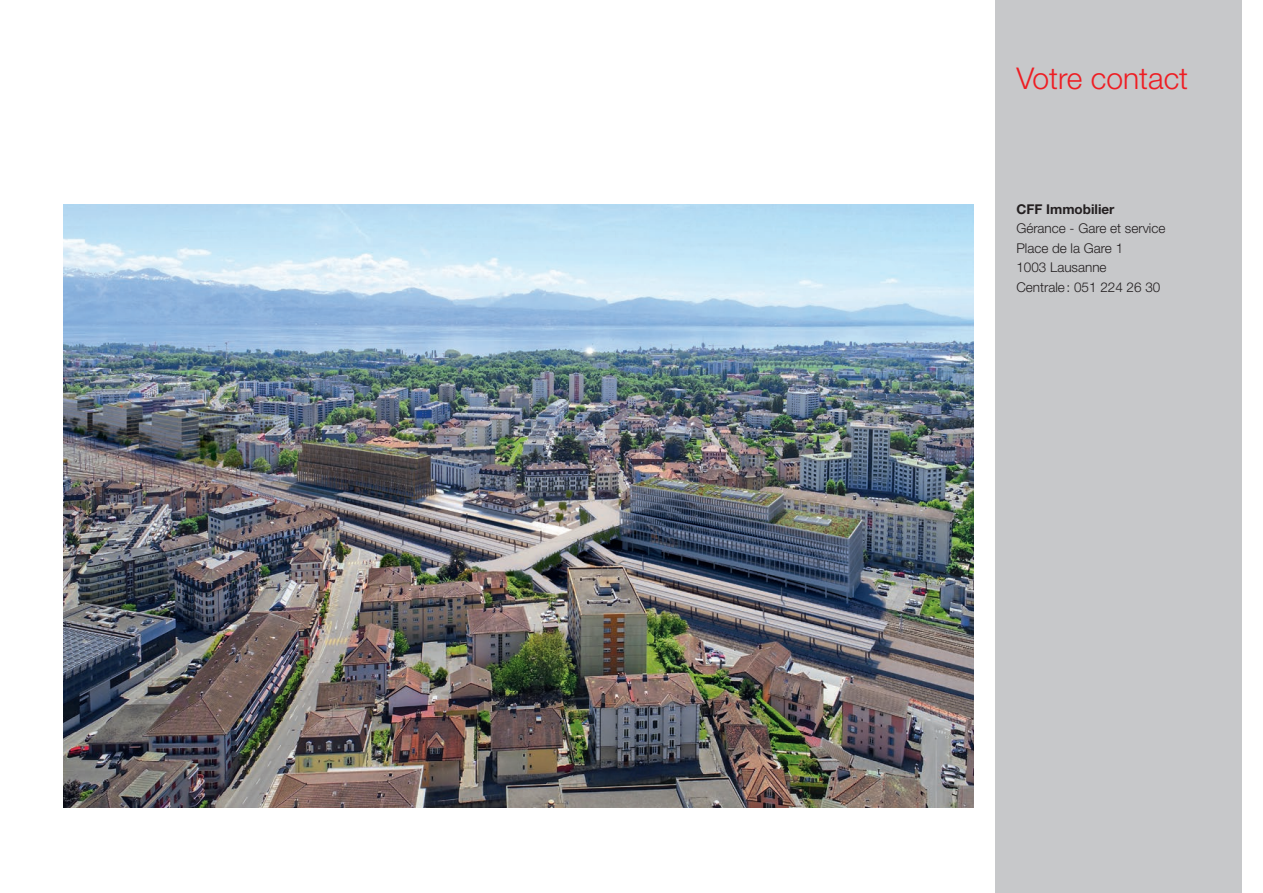
<style>
.page{position:relative;width:1263px;height:893px;background:#fff}
.page>*{position:absolute;margin:0;border:0;box-sizing:border-box;transform-origin:0 0}
.t1{font:300 30px "Helvetica Neue LT Std";color:#ee1d23}
.t2{font:300 13.5px "Helvetica Neue LT Std";color:#231f20}
.t3{font:700 13.5px "Helvetica Neue LT Std";color:#231f20}
</style>
<div class="page">
<div style="left:995px;top:0;width:247px;height:893px;background:#c7c8ca"></div>
<img style="left:64px;top:204px;width:910px;height:604px">
<p class="t1" style="left:1016px;top:60px;width:173px">Votre contact</p>
<p class="t3" style="left:1016px;top:201px;width:100px">CFF Immobilier</p>
<p class="t2" style="left:1016px;top:220px;width:151px">Gérance - Gare et service</p>
<p class="t2" style="left:1016px;top:240px;width:108px">Place de la Gare 1</p>
<p class="t2" style="left:1016px;top:259px;width:92px">1003 Lausanne</p>
<p class="t2" style="left:1016px;top:279px;width:146px">Centrale: 051 224 26 30</p>
</div>
